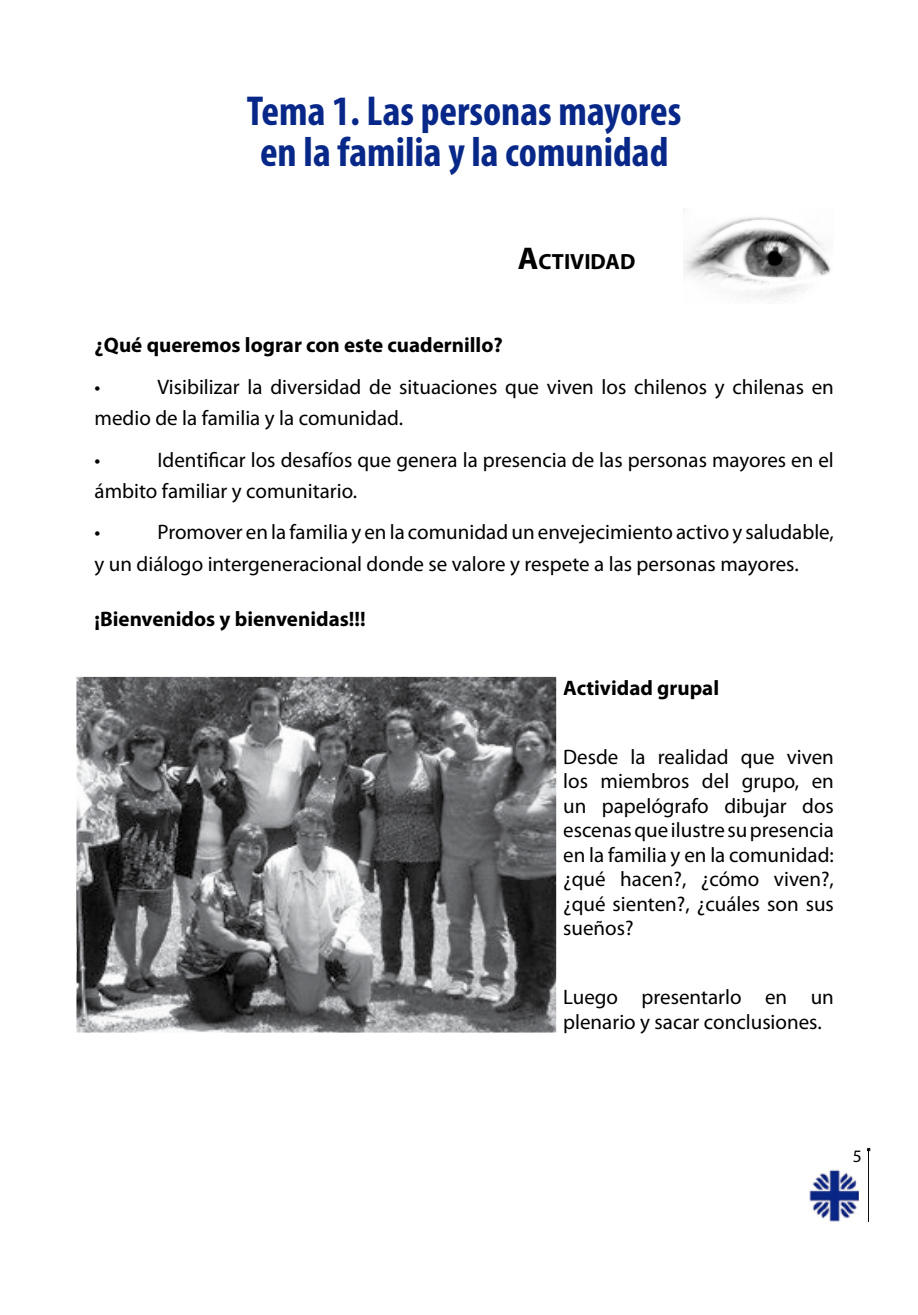
<style>
.page{position:relative;width:918px;height:1315px;background:#fff}
.page>*{position:absolute;margin:0;border:0;box-sizing:border-box;transform-origin:0 0}
.t1{font:700 condensed 42px/41.5px "Myriad Pro";color:#082889;text-align:center}
.t2{font:700 22.05px "Myriad Pro";color:#000}
.t3{font:21px/24.5px "Myriad Pro";color:#000}
.t4{font:700 21px "Myriad Pro";color:#000}
.t5{font:17.5px "Myriad Pro";color:#000}
.s1{font-size:31.5px}
</style>
<div class="page">
<div style="left:865px;top:1146px;width:7px;height:76px;background:#000;opacity:.75"></div>
<img style="left:809px;top:1169px;width:49px;height:53px">
<img style="left:683px;top:208px;width:148px;height:91px">
<img style="left:77px;top:678px;width:478px;height:353px">
<div style="left:69px;top:670px;width:494px;height:369px;border:7px solid #fff"></div>
<h1 class="t1" style="left:247px;top:89px;width:436px">Tema 1. Las personas mayores en la familia y la comunidad</h1>
<p class="t2" style="left:518px;top:247px;width:119px"><span class="s1">A</span>CTIVIDAD</p>
<p class="t4" style="left:95px;top:331px;width:410px">¿Qué queremos lograr con este cuadernillo?</p>
<p class="t3" style="left:95px;top:374px;width:7px">•</p>
<p class="t3" style="left:95px;top:370px;width:741px;line-height:31.5px;text-indent:63px">Visibilizar la diversidad de situaciones que viven los chilenos y chilenas en medio de la familia y la comunidad.</p>
<p class="t3" style="left:95px;top:447px;width:7px">•</p>
<p class="t3" style="left:95px;top:443px;width:741px;line-height:31.5px;text-indent:63px">Identificar los desafíos que genera la presencia de las personas mayores en el ámbito familiar y comunitario.</p>
<p class="t3" style="left:95px;top:520px;width:7px">•</p>
<p class="t3" style="left:95px;top:516px;width:741px;line-height:31.5px;text-indent:63px">Promover en la familia y en la comunidad un envejecimiento activo y saludable, y un diálogo intergeneracional donde se valore y respete a las personas mayores.</p>
<p class="t4" style="left:95px;top:605px;width:273px">¡Bienvenidos y bienvenidas!!!</p>
<p class="t4" style="left:563px;top:674px;width:157px">Actividad grupal</p>
<p class="t3" style="left:563px;top:744px;width:272px;text-align:justify">Desde la realidad que viven los miembros del grupo, en un papelógrafo dibujar dos escenas que ilustre su presencia en la familia y en la comunidad: ¿qué hacen?, ¿cómo viven?, ¿qué sienten?, ¿cuáles son sus sueños?</p>
<p class="t3" style="left:563px;top:984px;width:272px">Luego presentarlo en un plenario y sacar conclusiones.</p>
<p class="t5" style="left:853px;top:1145px;width:10px">5</p>
</div>
